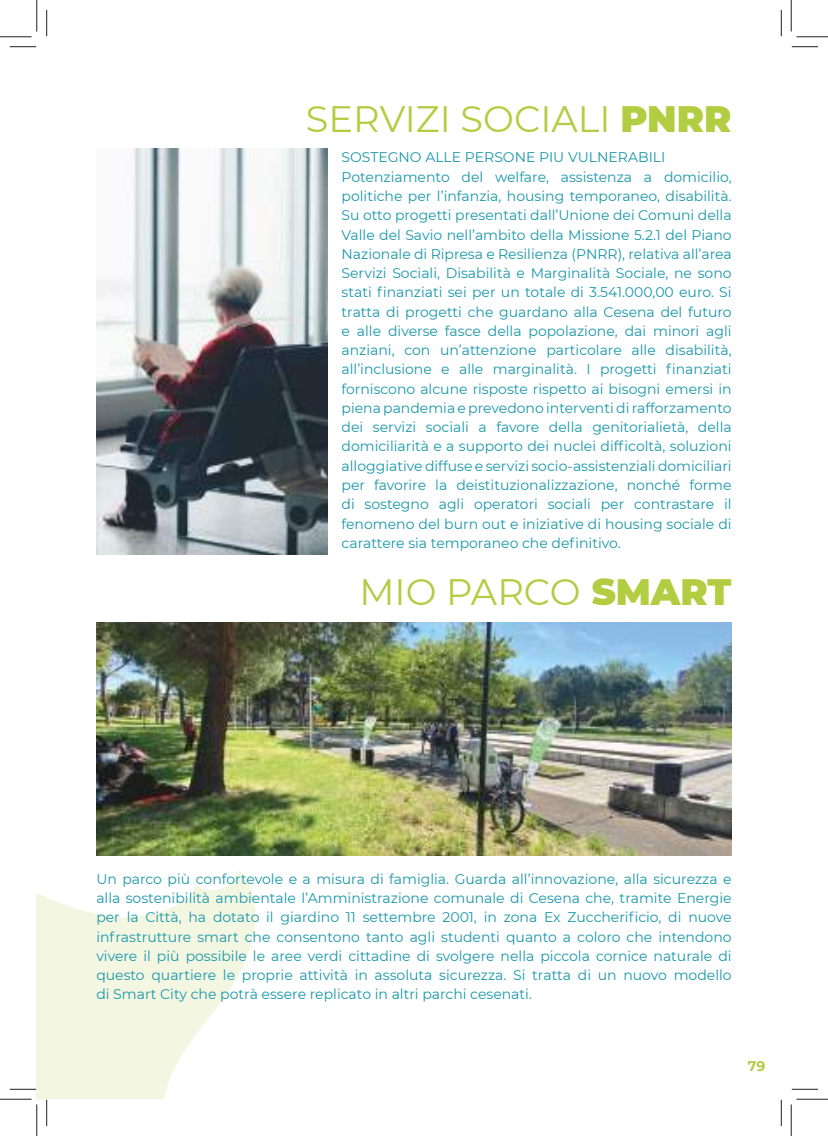
<style>
.page{position:relative;width:828px;height:1136px;background:#fff}
.page>*{position:absolute;margin:0;border:0;box-sizing:border-box;transform-origin:0 0}
.t1{font:36.75px "Montserrat";color:#b3cd42}
.t2{font:14px/19.2px "Montserrat";color:#1a97aa;text-align:justify}
.t3{font:700 14px "Montserrat";color:#b3cd42}
.s1{font-weight:900}
</style>
<div class="page">
<svg style="left:37px;top:148px;width:220px;height:950px"></svg>
<img style="left:96px;top:622px;width:635px;height:233px">
<img style="left:96px;top:149px;width:231px;height:405px">
<svg style="left:10px;top:46px;width:26px;height:1px"></svg>
<svg style="left:791px;top:46px;width:27px;height:1px"></svg>
<svg style="left:10px;top:1088px;width:26px;height:1px"></svg>
<svg style="left:792px;top:1088px;width:26px;height:1px"></svg>
<svg style="left:46px;top:10px;width:1px;height:26px"></svg>
<svg style="left:46px;top:1099px;width:1px;height:26px"></svg>
<svg style="left:781px;top:10px;width:1px;height:26px"></svg>
<svg style="left:781px;top:1099px;width:1px;height:26px"></svg>
<hr style="left:0;top:36px;width:32px;height:1px;background:#241f1f">
<hr style="left:796px;top:36px;width:32px;height:1px;background:#241f1f">
<hr style="left:0;top:1098px;width:32px;height:1px;background:#241f1f">
<hr style="left:796px;top:1098px;width:32px;height:1px;background:#241f1f">
<hr style="left:36px;top:0;width:1px;height:32px;background:#241f1f">
<hr style="left:36px;top:1104px;width:1px;height:31px;background:#241f1f">
<hr style="left:790px;top:0;width:1px;height:32px;background:#241f1f">
<hr style="left:790px;top:1104px;width:1px;height:31px;background:#241f1f">
<h1 class="t1" style="left:306px;top:94px;width:427px">SERVIZI SOCIALI <span class="s1">PNRR</span></h1>
<p class="t2" style="left:341px;top:147px;width:391px;text-align:left">SOSTEGNO ALLE PERSONE PIU VULNERABILI Potenziamento del welfare, assistenza a domicilio, politiche per l’infanzia, housing temporaneo, disabilità.<br>Su otto progetti presentati dall’Unione dei Comuni della Valle del Savio nell’ambito della Missione 5.2.1 del Piano Nazionale di Ripresa e Resilienza (PNRR), relativa all’area Servizi Sociali, Disabilità e Marginalità Sociale, ne sono stati finanziati sei per un totale di 3.541.000,00 euro. Si tratta di progetti che guardano alla Cesena del futuro e alle diverse fasce della popolazione, dai minori agli anziani, con un’attenzione particolare alle disabilità, all’inclusione e alle marginalità. I progetti finanziati forniscono alcune risposte rispetto ai bisogni emersi in piena pandemia e prevedono interventi di rafforzamento dei servizi sociali a favore della genitorialietà, della domiciliarità e a supporto dei nuclei difficoltà, soluzioni alloggiative diffuse e servizi socio-assistenziali domiciliari per favorire la deistituzionalizzazione, nonché forme di sostegno agli operatori sociali per contrastare il fenomeno del burn out e iniziative di housing sociale di carattere sia temporaneo che definitivo.</p>
<h1 class="t1" style="left:359px;top:566px;width:373px">MIO PARCO <span class="s1">SMART</span></h1>
<p class="t2" style="left:96px;top:868px;width:636px">Un parco più confortevole e a misura di famiglia. Guarda all’innovazione, alla sicurezza e alla sostenibilità ambientale l’Amministrazione comunale di Cesena che, tramite Energie per la Città, ha dotato il giardino 11 settembre 2001, in zona Ex Zuccherificio, di nuove infrastrutture smart che consentono tanto agli studenti quanto a coloro che intendono vivere il più possibile le aree verdi cittadine di svolgere nella piccola cornice naturale di questo quartiere le proprie attività in assoluta sicurezza. Si tratta di un nuovo modello di Smart City che potrà essere replicato in altri parchi cesenati.</p>
<p class="t3" style="left:747px;top:1055px;width:19px">79</p>
</div>
